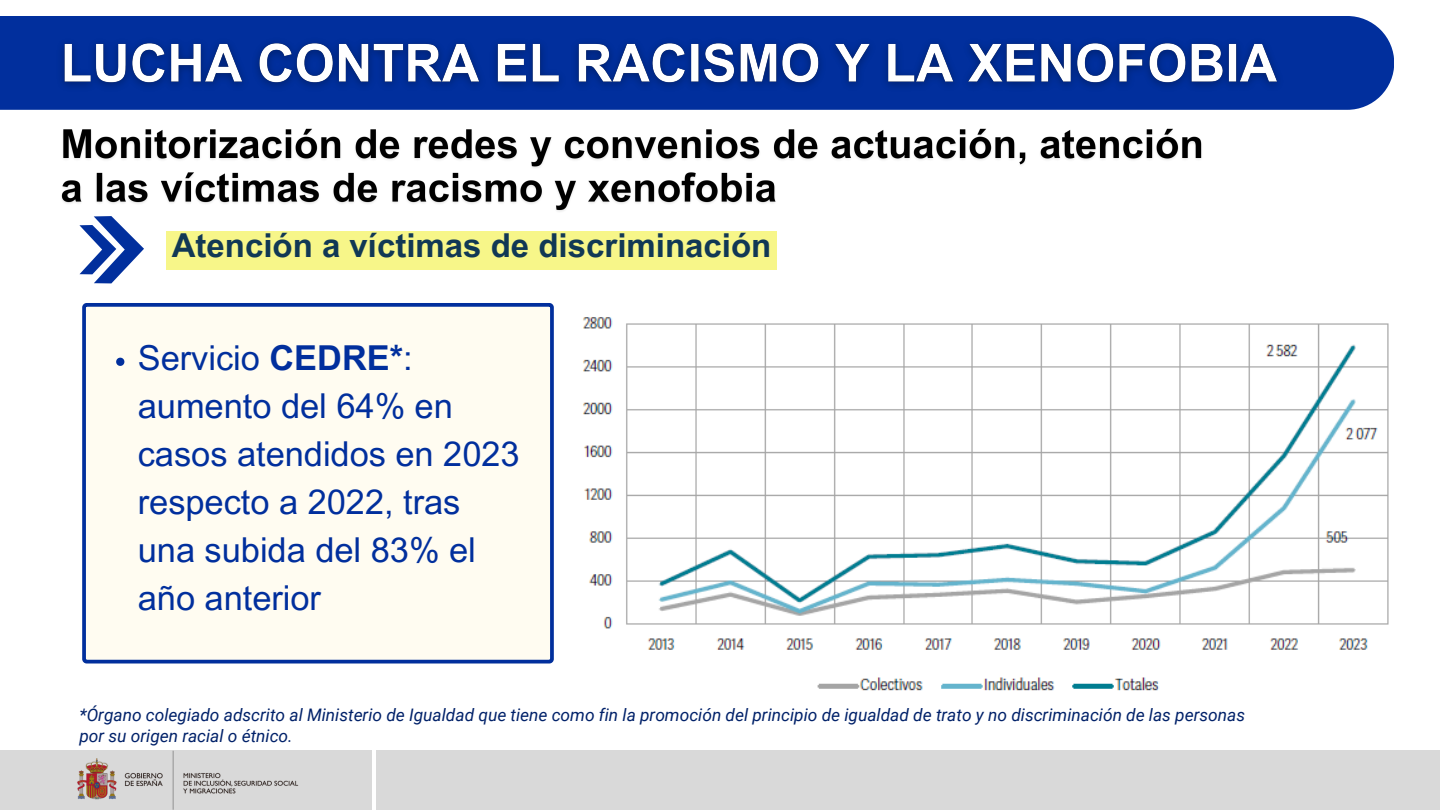
<style>
.page{position:relative;width:1440px;height:810px;background:#fff}
.page>*{position:absolute;margin:0;border:0;box-sizing:border-box;transform-origin:0 0}
.t1{font:34.4px/48px "Arial MT Pro";color:#012f9d}
.t2{font:700 33px "Arial MT Pro";color:#113855}
.t3{font:italic 17.3px/20.6px "Roboto";color:#012169}
.s1{font-weight:700}
</style>
<div class="page">
<div style="left:0;top:16px;width:1394px;height:94px;background:#012f9d"></div>
<div style="left:0;top:750px;width:1440px;height:60px;background:#d9d9d9"></div>
<hr style="left:372px;top:750px;width:4px;height:60px;background:#fff">
<img style="left:77px;top:750px;width:222px;height:60px">
<img style="left:51px;top:31px;width:1242px;height:66px">
<img style="left:61px;top:128px;width:1141px;height:84px">
<img style="left:583px;top:317px;width:806px;height:374px">
<svg style="left:79px;top:216px;width:65px;height:67px"></svg>
<div style="left:166px;top:231px;width:611px;height:39px;background:#f7f689"></div>
<div style="left:82px;top:303px;width:472px;height:361px;background:#fffcf1"></div>
<svg style="left:116px;top:358px;width:8px;height:8px"></svg>
<p class="t2" style="left:172px;top:233px;width:601px">Atención a víctimas de discriminación</p>
<h3 class="t1" style="left:138px;top:339px;width:383px">Servicio <span class="s1">CEDRE*</span>: aumento del 64% en casos atendidos en 2023 respecto a 2022, tras una subida del 83% el año anterior</h3>
<p class="t3" style="left:79px;top:705px;width:1167px">*Órgano colegiado adscrito al Ministerio de Igualdad que tiene como fin la promoción del principio de igualdad de trato y no discriminación de las personas por su origen racial o étnico.</p>
</div>
